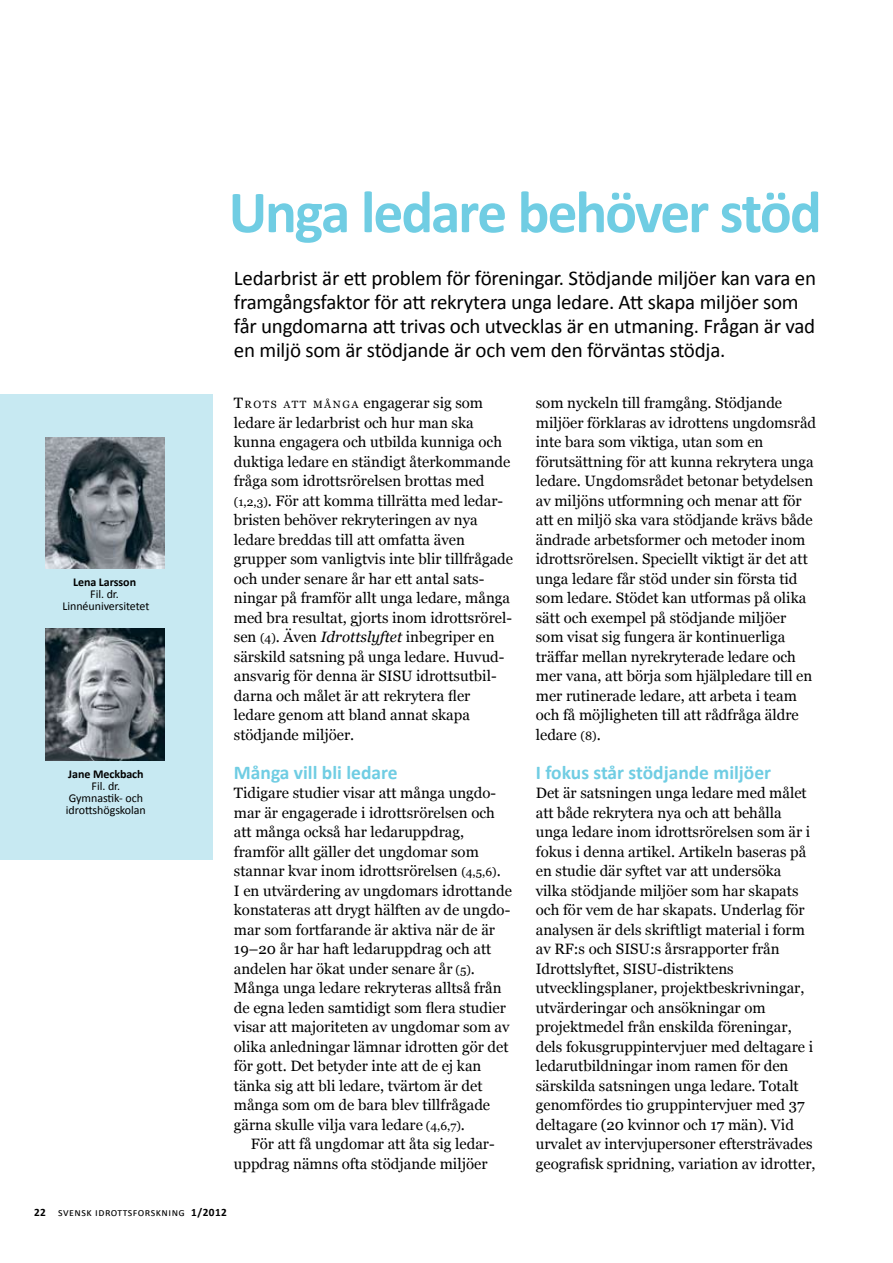
<style>
.page{position:relative;width:893px;height:1263px;background:#fff}
.page>*{position:absolute;margin:0;border:0;box-sizing:border-box;transform-origin:0 0}
.t1{font:700 60px "Calibri";letter-spacing:-.035em;color:#70cde3}
.t2{font:21px/24px "Calibri";letter-spacing:-.01em;color:#000}
.t3{font:700 19.5px "Calibri";color:#70cde3}
.t4{font:15px/19.5px "Georgia";color:#000}
.t5{font:12px/12px "Calibri";letter-spacing:-.005em;color:#000;text-align:center}
.t6{font:700 12px "Calibri";letter-spacing:-.005em;color:#000}
.t7{font:11.25px "Calibri";letter-spacing:.04em;color:#000}
.t8{font:10.5px "Georgia";color:#000}
.s1{font-size:15px}
.s2{font-size:12px}
.s3{font-size:10.5px}
.s4{font-style:italic}
.s5{font-weight:700}
</style>
<div class="page">
<div style="left:0;top:394px;width:213px;height:466px;background:#c7e9f2"></div>
<img style="left:46px;top:437px;width:119px;height:132px">
<img style="left:46px;top:629px;width:119px;height:131px">
<p class="t6" style="left:73px;top:575px;width:65px">Lena Larsson</p>
<p class="t5" style="left:63px;top:588px;width:88px">Fil. dr.<br>Linnéuniversitetet</p>
<p class="t6" style="left:68px;top:766px;width:77px">Jane Meckbach</p>
<p class="t5" style="left:66px;top:779px;width:81px">Fil. dr.<br>Gymnastik- och idrottshögskolan</p>
<h1 class="t1" style="left:229px;top:175px;width:595px">Unga ledare behöver stöd</h1>
<p class="t2" style="left:234px;top:265px;width:584px">Ledarbrist är ett problem för föreningar. Stödjande miljöer kan vara en framgångsfaktor för att rekrytera unga ledare. Att skapa miljöer som får ungdomarna att trivas och utvecklas är en utmaning. Frågan är vad en miljö som är stödjande är och vem den förväntas stödja.</p>
<p class="t8" style="left:234px;top:398px;width:67px"><span class="s1">T</span>ROTS ATT</p>
<p class="t4" style="left:536px;top:393px;width:282px">som nyckeln till framgång. Stödjande miljöer förklaras av idrottens ungdomsråd inte bara som viktiga, utan som en förutsättning för att kunna rekrytera unga ledare. Ungdomsrådet betonar betydelsen av miljöns utformning och menar att för att en miljö ska vara stödjande krävs både ändrade arbetsformer och metoder inom idrottsrörelsen. Speciellt viktigt är det att unga ledare får stöd under sin första tid som ledare. Stödet kan utformas på olika sätt och exempel på stödjande miljöer som visat sig fungera är kontinuerliga träffar mellan nyrekryterade ledare och mer vana, att börja som hjälpledare till en mer rutinerade ledare, att arbeta i team och få möjligheten till att rådfråga äldre ledare <span class="s2">(8)</span>.</p>
<h3 class="t3" style="left:536px;top:760px;width:237px">I fokus står stödjande miljöer</h3>
<p class="t4" style="left:536px;top:783px;width:281px">Det är satsningen unga ledare med målet att både rekrytera nya och att behålla unga ledare inom idrottsrörelsen som är i fokus i denna artikel. Artikeln baseras på en studie där syftet var att undersöka vilka stödjande miljöer som har skapats och för vem de har skapats. Underlag för analysen är dels skriftligt material i form av RF:s och SISU:s årsrapporter från Idrottslyftet, SISU-distriktens utvecklingsplaner, projektbeskrivningar, utvärderingar och ansökningar om projektmedel från enskilda föreningar, dels fokusgruppintervjuer med deltagare i ledarutbildningar inom ramen för den särskilda satsningen unga ledare. Totalt genomfördes tio gruppintervjuer med 37 deltagare (20 kvinnor och 17 män). Vid urvalet av intervjupersoner eftersträvades geografisk spridning, variation av idrotter,</p>
<p class="t4" style="left:234px;top:393px;width:281px;text-indent:79px"><span class="s3">M Å N G A</span> engagerar sig som ledare är ledarbrist och hur man ska kunna engagera och utbilda kunniga och duktiga ledare en ständigt återkommande fråga som idrottsrörelsen brottas med <span class="s2">(1,2,3)</span>. För att komma tillrätta med ledar&shy;bristen behöver rekryteringen av nya ledare breddas till att omfatta även grupper som vanligtvis inte blir tillfrågade och under senare år har ett antal sats&shy;ningar på framför allt unga ledare, många med bra resultat, gjorts inom idrottsrörel&shy;sen <span class="s2">(4)</span>. Även <span class="s4">Idrottslyftet</span> inbegriper en särskild satsning på unga ledare. Huvud&shy;ansvarig för denna är SISU idrottsutbil&shy;darna och målet är att rekrytera fler ledare genom att bland annat skapa stödjande miljöer.</p>
<h3 class="t3" style="left:234px;top:760px;width:165px">Många vill bli ledare</h3>
<p class="t4" style="left:234px;top:783px;width:280px">Tidigare studier visar att många ungdo&shy;mar är engagerade i idrottsrörelsen och att många också har ledaruppdrag, framför allt gäller det ungdomar som stannar kvar inom idrottsrörelsen <span class="s2">(4,5,6)</span>.<br>I en utvärdering av ungdomars idrottande konstateras att drygt hälften av de ungdo&shy;mar som fortfarande är aktiva när de är 19–20 år har haft ledaruppdrag och att andelen har ökat under senare år <span class="s2">(5)</span>.<br>Många unga ledare rekryteras alltså från de egna leden samtidigt som flera studier visar att majoriteten av ungdomar som av olika anledningar lämnar idrotten gör det för gott. Det betyder inte att de ej kan tänka sig att bli ledare, tvärtom är det många som om de bara blev tillfrågade gärna skulle vilja vara ledare <span class="s2">(4,6,7)</span>.</p>
<p class="t4" style="left:234px;top:1134px;width:262px;text-indent:17px">För att få ungdomar att åta sig ledar&shy;uppdrag nämns ofta stödjande miljöer</p>
<p class="t7" style="left:34px;top:1205px;width:194px"><span class="s5">22</span> svensk idrottsforskning <span class="s5">1/2012</span></p>
</div>
